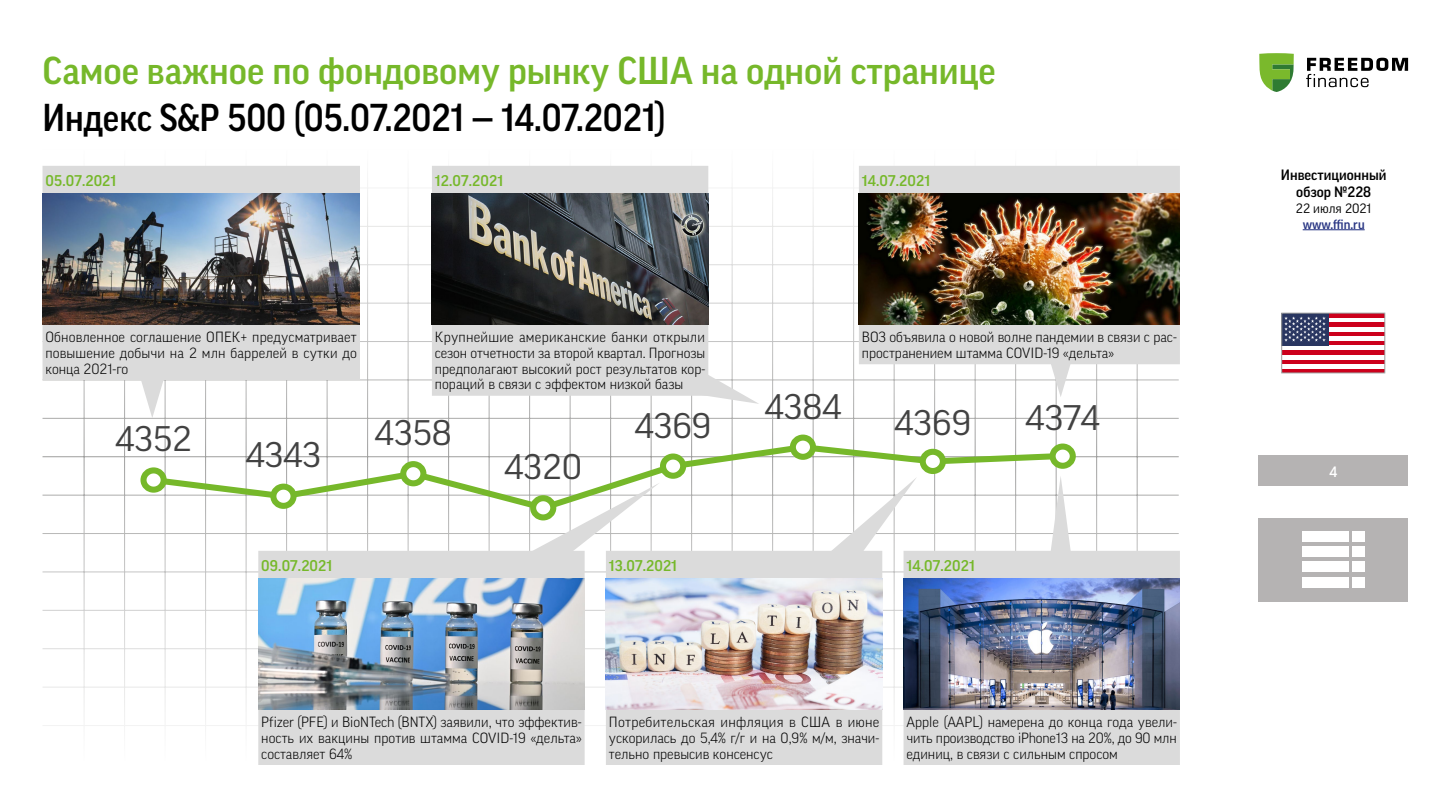
<style>
.page{position:relative;width:1440px;height:810px;background:#fff}
.page>*{position:absolute;margin:0;border:0;box-sizing:border-box;transform-origin:0 0}
.t1{font:500 37.5px "Good Pro";color:#76b82a}
.t2{font:500 37.5px "Good Pro";color:#000;scale:.95 1}
.t3{font:34.28px "Good Pro";color:#424242;scale:1.05 1}
.t4{font:500 15px "Good Pro";letter-spacing:.01em;color:#76b82a}
.t5{font:500 14.48px/17.4px "Good Pro";color:#000;text-align:center}
.t6{font:500 14.48px "Good Pro";color:#fff}
.t7{font:300 14.25px/15.8px "Good Pro";color:#000;text-align:justify}
.t8{font:500 13.05px "Good Pro";color:#283583}
.t9{font:13.05px "Good Pro";color:#000}
</style>
<div class="page">
<hr style="left:1303px;top:229px;width:62px;height:1px;background:#283583">
<div style="left:1258px;top:456px;width:150px;height:30px;background:#b5b3b3"></div>
<div style="left:1259px;top:518px;width:149px;height:83px;background:#b5b3b3"></div>
<div style="left:1302px;top:531px;width:46px;height:11px;background:#fff"></div>
<div style="left:1352px;top:531px;width:13px;height:11px;background:#fff"></div>
<div style="left:1302px;top:547px;width:46px;height:10px;background:#fff"></div>
<div style="left:1352px;top:547px;width:13px;height:10px;background:#fff"></div>
<div style="left:1302px;top:562px;width:46px;height:10px;background:#fff"></div>
<div style="left:1352px;top:562px;width:13px;height:10px;background:#fff"></div>
<div style="left:1302px;top:577px;width:46px;height:11px;background:#fff"></div>
<div style="left:1352px;top:577px;width:13px;height:11px;background:#fff"></div>
<svg style="left:1259px;top:53px;width:35px;height:39px"></svg>
<svg style="left:1306px;top:58px;width:102px;height:29px"></svg>
<svg style="left:147px;top:441px;width:922px;height:73px"></svg>
<div style="left:403px;top:464px;width:20px;height:19px;background:#fff;border-radius:50%"></div>
<div style="left:400px;top:461px;width:26px;height:25px;border:6px solid #76b82a;border-radius:50%"></div>
<div style="left:663px;top:457px;width:20px;height:19px;background:#fff;border-radius:50%"></div>
<div style="left:660px;top:454px;width:26px;height:25px;border:6px solid #76b82a;border-radius:50%"></div>
<div style="left:923px;top:452px;width:20px;height:19px;background:#fff;border-radius:50%"></div>
<div style="left:920px;top:449px;width:26px;height:25px;border:6px solid #76b82a;border-radius:50%"></div>
<div style="left:793px;top:438px;width:20px;height:19px;background:#fff;border-radius:50%"></div>
<div style="left:790px;top:435px;width:26px;height:25px;border:6px solid #76b82a;border-radius:50%"></div>
<div style="left:273px;top:487px;width:21px;height:19px;background:#fff;border-radius:50%"></div>
<div style="left:270px;top:484px;width:27px;height:25px;border:6px solid #76b82a;border-radius:50%"></div>
<div style="left:1053px;top:447px;width:20px;height:19px;background:#fff;border-radius:50%"></div>
<div style="left:1050px;top:444px;width:26px;height:25px;border:6px solid #76b82a;border-radius:50%"></div>
<svg style="left:144px;top:470px;width:20px;height:20px"></svg>
<div style="left:140px;top:467px;width:27px;height:26px;border:6px solid #76b82a;border-radius:50%"></div>
<div style="left:1282px;top:368px;width:103px;height:5px;background:#cc001c"></div>
<div style="left:1282px;top:359px;width:103px;height:5px;background:#cc001c"></div>
<div style="left:1282px;top:350px;width:103px;height:5px;background:#cc001c"></div>
<hr style="left:1282px;top:341px;width:103px;height:4px;background:#cc001c">
<hr style="left:1282px;top:332px;width:103px;height:4px;background:#cc001c">
<div style="left:1282px;top:322px;width:103px;height:5px;background:#cc001c"></div>
<div style="left:1282px;top:313px;width:103px;height:5px;background:#cc001c"></div>
<div style="left:1282px;top:313px;width:47px;height:32px;background:#293661"></div>
<svg style="left:1284px;top:316px;width:42px;height:26px"></svg>
<div style="left:1282px;top:313px;width:103px;height:60px;border:1px solid #9d9d9c"></div>
<svg style="left:134px;top:380px;width:37px;height:38px"></svg>
<svg style="left:708px;top:370px;width:51px;height:34px"></svg>
<svg style="left:1042px;top:364px;width:37px;height:33px"></svg>
<svg style="left:818px;top:477px;width:99px;height:86px"></svg>
<svg style="left:511px;top:483px;width:149px;height:68px"></svg>
<svg style="left:1042px;top:476px;width:37px;height:75px"></svg>
<div style="left:43px;top:166px;width:317px;height:214px;background:#dbdbdb"></div>
<img style="left:43px;top:193px;width:317px;height:131px">
<div style="left:432px;top:166px;width:276px;height:230px;background:#dbdbdb"></div>
<img style="left:432px;top:193px;width:276px;height:131px">
<div style="left:859px;top:166px;width:321px;height:198px;background:#dbdbdb"></div>
<img style="left:859px;top:193px;width:320px;height:131px">
<div style="left:258px;top:551px;width:327px;height:214px;background:#dbdbdb"></div>
<img style="left:258px;top:578px;width:327px;height:131px">
<div style="left:606px;top:551px;width:276px;height:214px;background:#dbdbdb"></div>
<img style="left:606px;top:578px;width:276px;height:131px">
<div style="left:904px;top:551px;width:276px;height:214px;background:#dbdbdb"></div>
<img style="left:904px;top:578px;width:276px;height:131px">
<h1 class="t1" style="left:43px;top:49px;width:955px">Самое важное по фондовому рынку США на одной странице</h1>
<h1 class="t2" style="left:43px;top:96px;width:657px">Индекс S&amp;P 500 (05.07.2021 — 14.07.2021)</h1>
<p class="t4" style="left:46px;top:172px;width:72px">05.07.2021</p>
<p class="t4" style="left:435px;top:172px;width:70px">12.07.2021</p>
<p class="t4" style="left:862px;top:172px;width:70px">14.07.2021</p>
<p class="t7" style="left:46px;top:329px;width:313px">Обновленное соглашение ОПЕК+ предусматривает повышение добычи на 2 млн баррелей в сутки до конца 2021-го</p>
<h2 class="t3" style="left:115px;top:419px;width:74px">4352</h2>
<h2 class="t3" style="left:246px;top:435px;width:73px">4343</h2>
<p class="t7" style="left:862px;top:329px;width:317px">ВОЗ объявила о новой волне пандемии в связи с рас&shy;пространением штамма COVID-19 «дельта»</p>
<p class="t7" style="left:435px;top:329px;width:272px">Крупнейшие американские банки открыли сезон отчетности за второй квартал. Прогнозы предполагают высокий рост результатов кор&shy;пораций в связи с эффектом низкой базы</p>
<h2 class="t3" style="left:765px;top:387px;width:74px">4384</h2>
<h2 class="t3" style="left:1026px;top:398px;width:72px">4374</h2>
<h2 class="t3" style="left:375px;top:413px;width:75px">4358</h2>
<h2 class="t3" style="left:635px;top:406px;width:75px">4369</h2>
<h2 class="t3" style="left:894px;top:403px;width:75px">4369</h2>
<h2 class="t3" style="left:504px;top:448px;width:76px">4320</h2>
<p class="t4" style="left:261px;top:557px;width:73px">09.07.2021</p>
<p class="t4" style="left:609px;top:557px;width:70px">13.07.2021</p>
<p class="t4" style="left:907px;top:557px;width:70px">14.07.2021</p>
<p class="t7" style="left:261px;top:714px;width:322px">Pfizer (PFE) и BioNTech (BNTX) заявили, что эффектив&shy;ность их вакцины против штамма COVID-19 «дельта» составляет 64%</p>
<p class="t7" style="left:609px;top:714px;width:272px">Потребительская инфляция в США в июне ускорилась до 5,4% г/г и на 0,9% м/м, значи&shy;тельно превысив консенсус</p>
<p class="t7" style="left:907px;top:714px;width:272px">Apple (AAPL) намерена до конца года увели&shy;чить производство iPhone13 на 20%, до 90 млн единиц, в связи с сильным спросом</p>
<p class="t5" style="left:1281px;top:166px;width:107px">Инвестиционный обзор №228</p>
<p class="t9" style="left:1296px;top:201px;width:77px">22 июля 2021</p>
<p class="t8" style="left:1303px;top:217px;width:63px">www.ffin.ru</p>
<p class="t6" style="left:1329px;top:463px;width:9px">4</p>
</div>
